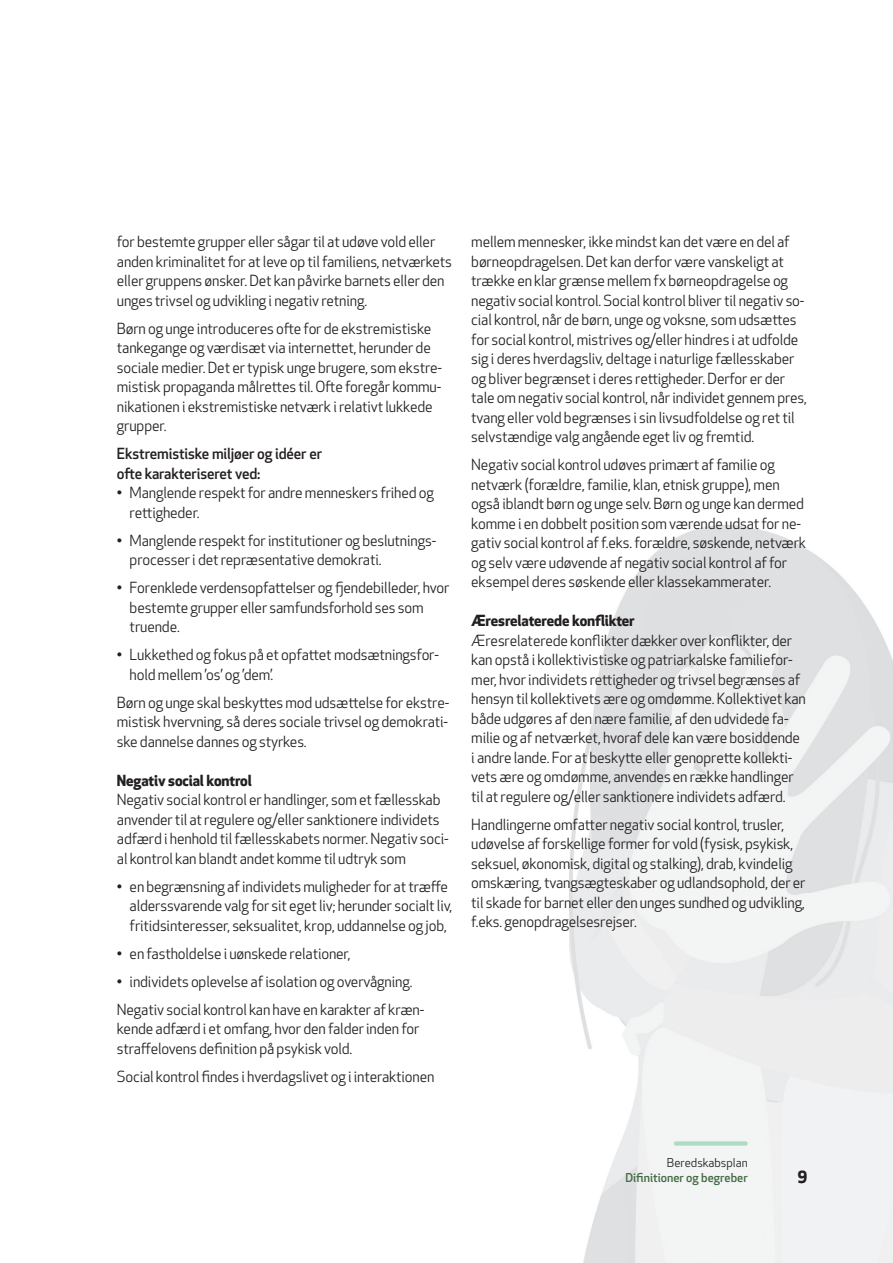
<style>
.page{position:relative;width:893px;height:1263px;background:#fff}
.page>*{position:absolute;margin:0;border:0;box-sizing:border-box;transform-origin:0 0}
.t1{font:700 16.5px "Apex New";color:#231f20}
.t2{font:15px/19.5px "Apex New";letter-spacing:-.01em;color:#231f20}
.t3{font:500 15px/19.5px "Apex New";letter-spacing:-.01em;color:#231f20}
.t4{font:700 15px "Apex New";letter-spacing:-.01em;color:#231f20}
.t5{font:500 12px "Apex New";color:#446b44}
.t6{font:12px "Apex New";color:#231f20}
</style>
<div class="page">
<img style="left:570px;top:525px;width:323px;height:738px">
<div style="left:674px;top:1141px;width:74px;height:5px;background:#aedbc2;border-radius:2px"></div>
<p class="t2" style="left:117px;top:234px;width:337px">for bestemte grupper eller sågar til at udøve vold eller anden kriminalitet for at leve op til familiens, netværkets eller gruppens ønsker. Det kan påvirke barnets eller den unges trivsel og udvikling i negativ retning.</p>
<p class="t2" style="left:117px;top:320px;width:327px">Børn og unge introduceres ofte for de ekstremistiske tankegange og værdisæt via internettet, herunder de sociale medier. Det er typisk unge brugere, som ekstre&shy;mistisk propaganda målrettes til. Ofte foregår kommu&shy;nikationen i ekstremistiske netværk i relativt lukkede grupper.</p>
<p class="t3" style="left:117px;top:445px;width:207px">Ekstremistiske miljøer og idéer er ofte karakteriseret ved:</p>
<p class="t2" style="left:130px;top:484px;width:306px;text-indent:-13px">• Manglende respekt for andre menneskers frihed og rettigheder.</p>
<p class="t2" style="left:130px;top:532px;width:308px;text-indent:-13px">• Manglende respekt for institutioner og beslutnings&shy;processer i det repræsentative demokrati.</p>
<p class="t2" style="left:130px;top:579px;width:321px;text-indent:-13px">• Forenklede verdensopfattelser og fjendebilleder, hvor bestemte grupper eller samfundsforhold ses som truende.</p>
<p class="t2" style="left:130px;top:646px;width:311px;text-indent:-13px">• Lukkethed og fokus på et opfattet modsætningsfor&shy;hold mellem ’os’ og ’dem’.</p>
<p class="t2" style="left:117px;top:694px;width:334px;text-align:justify">Børn og unge skal beskyttes mod udsættelse for ekstre&shy;mistisk hvervning, så deres sociale trivsel og demokrati&shy;ske dannelse dannes og styrkes.</p>
<p class="t4" style="left:117px;top:774px;width:136px">Negativ social kontrol</p>
<p class="t2" style="left:117px;top:791px;width:333px">Negativ social kontrol er handlinger, som et fællesskab anvender til at regulere og/eller sanktionere individets adfærd i henhold til fællesskabets normer. Negativ soci&shy;al kontrol kan blandt andet komme til udtryk som</p>
<p class="t2" style="left:130px;top:878px;width:324px;text-indent:-13px">• en begrænsning af individets muligheder for at træffe alderssvarende valg for sit eget liv; herunder socialt liv, fritidsinteresser, seksualitet, krop, uddannelse og job,</p>
<p class="t2" style="left:117px;top:945px;width:235px">• en fastholdelse i uønskede relationer,</p>
<p class="t2" style="left:117px;top:969px;width:309px;line-height:28px">• individets oplevelse af isolation og overvågning.<br>Negativ social kontrol kan have en karakter af kræn-</p>
<p class="t2" style="left:117px;top:1020px;width:304px">kende adfærd i et omfang, hvor den falder inden for straffelovens definition på psykisk vold.</p>
<p class="t2" style="left:117px;top:1068px;width:319px">Social kontrol findes i hverdagslivet og i interaktionen</p>
<p class="t2" style="left:471px;top:234px;width:337px">mellem mennesker, ikke mindst kan det være en del af børneopdragelsen. Det kan derfor være vanskeligt at trække en klar grænse mellem fx børneopdragelse og negativ social kontrol. Social kontrol bliver til negativ so&shy;cial kontrol, når de børn, unge og voksne, som udsættes for social kontrol, mistrives og/eller hindres i at udfolde sig i deres hverdagsliv, deltage i naturlige fællesskaber og bliver begrænset i deres rettigheder. Derfor er der tale om negativ social kontrol, når individet gennem pres, tvang eller vold begrænses i sin livsudfoldelse og ret til selvstændige valg angående eget liv og fremtid.</p>
<p class="t2" style="left:471px;top:457px;width:336px">Negativ social kontrol udøves primært af familie og netværk (forældre, familie, klan, etnisk gruppe), men også iblandt børn og unge selv. Børn og unge kan dermed komme i en dobbelt position som værende udsat for ne&shy;gativ social kontrol af f.eks. forældre, søskende, netværk og selv være udøvende af negativ social kontrol af for eksempel deres søskende eller klassekammerater.</p>
<p class="t4" style="left:471px;top:615px;width:165px">Æresrelaterede konflikter</p>
<p class="t2" style="left:471px;top:632px;width:336px">Æresrelaterede konflikter dækker over konflikter, der kan opstå i kollektivistiske og patriarkalske familiefor&shy;mer, hvor individets rettigheder og trivsel begrænses af hensyn til kollektivets ære og omdømme. Kollektivet kan både udgøres af den nære familie, af den udvidede fa&shy;milie og af netværket, hvoraf dele kan være bosiddende i andre lande. For at beskytte eller genoprette kollekti&shy;vets ære og omdømme, anvendes en række handlinger til at regulere og/eller sanktionere individets adfærd.</p>
<p class="t2" style="left:471px;top:816px;width:336px">Handlingerne omfatter negativ social kontrol, trusler, udøvelse af forskellige former for vold (fysisk, psykisk, seksuel, økonomisk, digital og stalking), drab, kvindelig omskæring, tvangsægteskaber og udlandsophold, der er til skade for barnet eller den unges sundhed og udvikling, f.eks. genopdragelsesrejser.</p>
<p class="t6" style="left:667px;top:1158px;width:82px">Beredskabsplan</p>
<p class="t5" style="left:625px;top:1172px;width:124px">Difinitioner og begreber</p>
<p class="t1" style="left:797px;top:1168px;width:12px">9</p>
</div>
